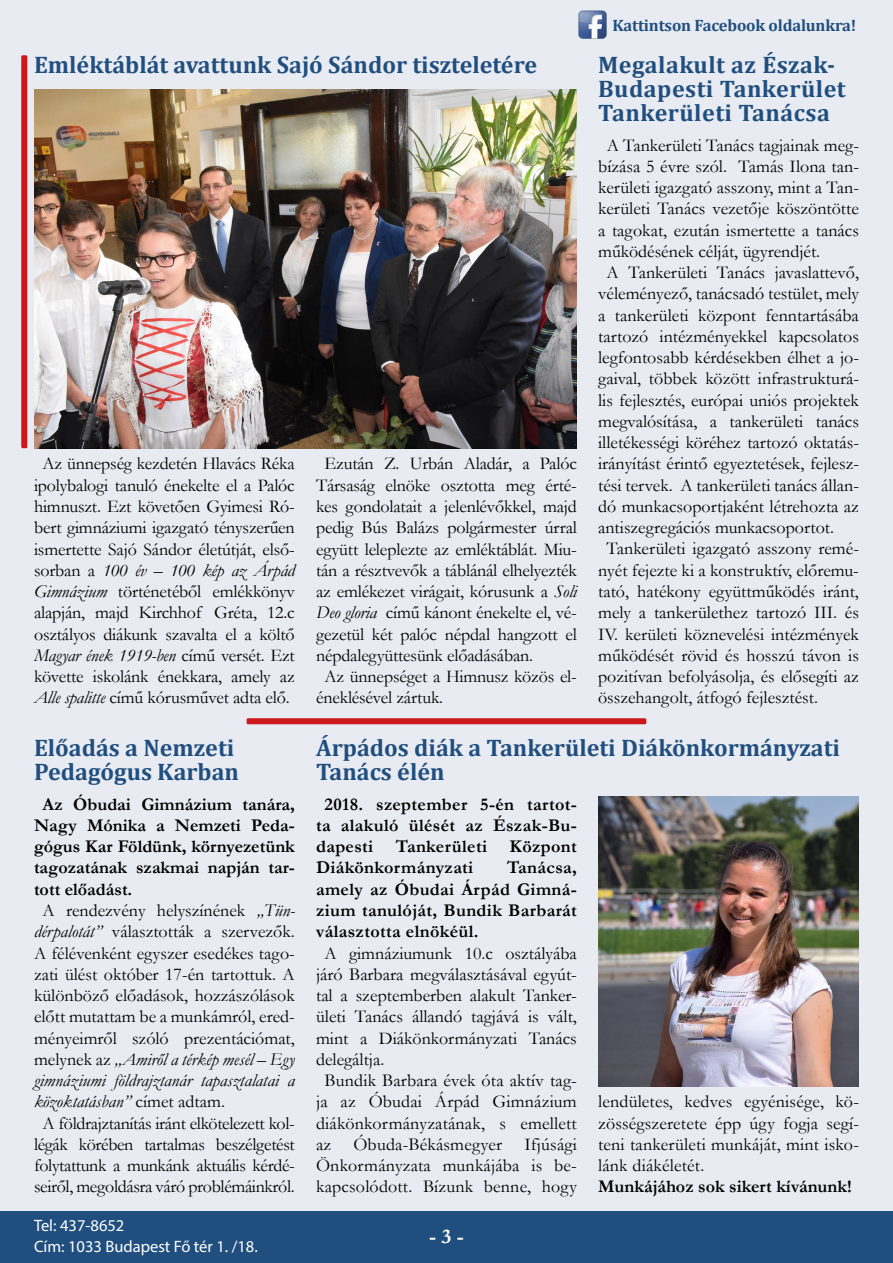
<style>
.page{position:relative;width:893px;height:1263px;background:#e9ebf2}
.page>*{position:absolute;margin:0;border:0;box-sizing:border-box;transform-origin:0 0}
.t1{font:700 24px/24px "Cambria";color:#204f7f}
.t2{font:700 24px/24px "Cambria";letter-spacing:.02em;color:#204f7f}
.t3{font:700 21px "Garamond";color:#fff}
.t4{font:18px/21.3px "Garamond";color:#000;text-align:center}
.t5{font:700 18px/21.3px "Garamond";color:#000;text-align:justify}
.t6{font:18px "Garamond";letter-spacing:-.02em;color:#000}
.t7{font:italic 18px "Garamond";color:#000}
.t8{font:16.5px/21.3px "Myriad Pro";color:#fff}
.t9{font:700 16.5px "Cambria";letter-spacing:-.01em;color:#204f7f}
.s1{font-style:italic}
.s2{font-style:normal}
</style>
<div class="page">
<div style="left:0;top:1212px;width:893px;height:51px;background:#204f7f"></div>
<div style="left:21px;top:55px;width:6px;height:393px;background:#cd171a;border-radius:2px"></div>
<img style="left:578px;top:10px;width:29px;height:29px">
<div style="left:247px;top:718px;width:399px;height:6px;background:#cd171a;border-radius:2px"></div>
<img style="left:34px;top:89px;width:543px;height:359px">
<img style="left:598px;top:797px;width:261px;height:289px">
<p class="t9" style="left:612px;top:14px;width:245px">Kattintson Facebook oldalunkra!</p>
<h1 class="t2" style="left:598px;top:52px;width:249px">Megalakult az Észak-<br>Budapesti Tankerület<br>Tankerületi Tanácsa</h1>
<p class="t4" style="left:607px;top:134px;width:254px">A Tankerületi Tanács tagjainak meg-</p>
<p class="t4" style="left:598px;top:155px;width:262px">bízása 5 évre szól. Tamás Ilona tan-</p>
<p class="t4" style="left:598px;top:176px;width:262px">kerületi igazgató asszony, mint a Tan-</p>
<p class="t4" style="left:598px;top:198px;width:262px">kerületi Tanács vezetője köszöntötte</p>
<p class="t4" style="left:598px;top:219px;width:262px">a tagokat, ezután ismertette a tanács</p>
<p class="t4" style="left:598px;top:240px;width:224px">működésének célját, ügyrendjét.</p>
<p class="t4" style="left:607px;top:261px;width:254px">A Tankerületi Tanács javaslattevő,</p>
<p class="t4" style="left:598px;top:283px;width:262px">véleményező, tanácsadó testület, mely</p>
<p class="t4" style="left:598px;top:304px;width:262px">a tankerületi központ fenntartásába</p>
<p class="t4" style="left:598px;top:325px;width:262px">tartozó intézményekkel kapcsolatos</p>
<p class="t4" style="left:598px;top:346px;width:262px">legfontosabb kérdésekben élhet a jo-</p>
<p class="t4" style="left:598px;top:368px;width:262px">gaival, többek között infrastrukturá-</p>
<p class="t4" style="left:598px;top:389px;width:262px">lis fejlesztés, európai uniós projektek</p>
<p class="t4" style="left:598px;top:410px;width:262px">megvalósítása, a tankerületi tanács</p>
<p class="t4" style="left:598px;top:431px;width:262px">illetékességi köréhez tartozó oktatás-</p>
<p class="t4" style="left:598px;top:453px;width:262px">irányítást érintő egyeztetések, fejlesz-</p>
<p class="t4" style="left:598px;top:474px;width:262px">tési tervek. A tankerületi tanács állan-</p>
<p class="t4" style="left:598px;top:495px;width:262px">dó munkacsoportjaként létrehozta az</p>
<p class="t4" style="left:598px;top:516px;width:237px">antiszegregációs munkacsoportot.</p>
<p class="t4" style="left:607px;top:538px;width:254px">Tankerületi igazgató asszony remé-</p>
<p class="t4" style="left:598px;top:559px;width:262px">nyét fejezte ki a konstruktív, előremu-</p>
<p class="t4" style="left:598px;top:580px;width:262px">tató, hatékony együttműködés iránt,</p>
<p class="t4" style="left:598px;top:601px;width:262px">mely a tankerülethez tartozó III. és</p>
<p class="t4" style="left:598px;top:623px;width:262px">IV. kerületi köznevelési intézmények</p>
<p class="t4" style="left:598px;top:644px;width:262px">működését rövid és hosszú távon is</p>
<p class="t4" style="left:598px;top:665px;width:262px">pozitívan befolyásolja, és elősegíti az</p>
<p class="t4" style="left:598px;top:686px;width:221px">összehangolt, átfogó fejlesztést.</p>
<h1 class="t1" style="left:316px;top:735px;width:525px">Árpádos diák a Tankerületi Diákönkormányzati<br>Tanács élén</h1>
<p class="t5" style="left:316px;top:793px;width:262px;text-indent:9px">2018. szeptember 5-én tartot&shy;ta alakuló ülését az Észak-Bu&shy;dapesti Tankerületi Központ Diákönkormányzati</p>
<h1 class="t1" style="left:34px;top:52px;width:505px">Emléktáblát avattunk Sajó Sándor tiszteletére</h1>
<p class="t4" style="left:34px;top:453px;width:262px">Az ünnepség kezdetén Hlavács Réka ipolybalogi tanuló énekelte el a Palóc himnuszt. Ezt követően Gyimesi Ró&shy;bert gimnáziumi igazgató tényszerűen ismertette Sajó Sándor életútját, első&shy;sorban a <span class="s1">100 év – 100 kép az Árpád Gimnázium</span> történetéből emlékkönyv alapján, majd Kirchhof Gréta, 12.c osztályos diákunk szavalta el a költő <span class="s1">Magyar ének 1919-ben</span> című versét. Ezt követte iskolánk énekkara, amely az <span class="s1">Alle spalitte</span> című kórusművet adta elő.</p>
<p class="t4" style="left:325px;top:453px;width:254px">Ezután Z. Urbán Aladár, a Palóc</p>
<p class="t4" style="left:316px;top:474px;width:262px">Társaság elnöke osztotta meg érté-</p>
<p class="t4" style="left:316px;top:495px;width:262px">kes gondolatait a jelenlévőkkel, majd</p>
<p class="t4" style="left:316px;top:516px;width:262px">pedig Bús Balázs polgármester úrral</p>
<p class="t4" style="left:316px;top:538px;width:262px">együtt leleplezte az emléktáblát. Miu-</p>
<p class="t4" style="left:316px;top:559px;width:262px">tán a résztvevők a táblánál elhelyezték</p>
<p class="t4" style="left:316px;top:580px;width:262px">az emlékezet virágait, kórusunk a <span class="s1">Soli</span></p>
<p class="t4" style="left:316px;top:601px;width:262px"><span class="s1">Deo gloria</span> című kánont énekelte el, vé-</p>
<p class="t4" style="left:316px;top:623px;width:262px">gezetül két palóc népdal hangzott el</p>
<p class="t4" style="left:316px;top:644px;width:219px">népdalegyüttesünk előadásában.</p>
<p class="t4" style="left:325px;top:665px;width:254px">Az ünnepséget a Himnusz közös el-</p>
<p class="t4" style="left:316px;top:686px;width:129px">éneklésével zártuk.</p>
<h1 class="t1" style="left:34px;top:735px;width:207px">Előadás a Nemzeti<br>Pedagógus Karban</h1>
<p class="t5" style="left:43px;top:793px;width:254px">Az Óbudai Gimnázium tanára,</p>
<p class="t5" style="left:34px;top:815px;width:262px">Nagy Mónika a Nemzeti Peda-</p>
<p class="t5" style="left:34px;top:836px;width:262px">gógus Kar Földünk, környezetünk</p>
<p class="t5" style="left:34px;top:857px;width:262px">tagozatának szakmai napján tar-</p>
<p class="t5" style="left:34px;top:878px;width:100px">tott előadást.</p>
<p class="t4" style="left:43px;top:899px;width:254px">A rendezvény helyszínének <span class="s1">„Tün-</span></p>
<p class="t4" style="left:34px;top:920px;width:262px"><span class="s1">dérpalotát”</span> választották a szervezők.</p>
<p class="t4" style="left:34px;top:942px;width:262px">A félévenként egyszer esedékes tago-</p>
<p class="t4" style="left:34px;top:963px;width:262px">zati ülést október 17-én tartottuk. A</p>
<p class="t4" style="left:34px;top:984px;width:262px">különböző előadások, hozzászólások</p>
<p class="t4" style="left:34px;top:1005px;width:262px">előtt mutattam be a munkámról, ered-</p>
<p class="t4" style="left:34px;top:1027px;width:262px">ményeimről szóló prezentációmat,</p>
<p class="t7" style="left:34px;top:1047px;width:262px"><span class="s2">melynek az</span> „Amiről a térkép mesél – Egy</p>
<p class="t7" style="left:34px;top:1068px;width:262px">gimnáziumi földrajztanár tapasztalatai a</p>
<p class="t7" style="left:34px;top:1089px;width:192px">közoktatásban” <span class="s2">címet adtam.</span></p>
<p class="t6" style="left:43px;top:1111px;width:254px">A földrajztanítás iránt elkötelezett kol-</p>
<p class="t6" style="left:34px;top:1132px;width:262px">légák körében tartalmas beszélgetést</p>
<p class="t6" style="left:34px;top:1153px;width:262px">folytattunk a munkánk aktuális kérdé-</p>
<p class="t6" style="left:34px;top:1174px;width:262px">seiről, megoldásra váró problémáinkról.</p>
<p class="t5" style="left:316px;top:857px;width:262px;text-indent:191px">Tanácsa, amely az Óbudai Árpád Gimná&shy;zium tanulóját, Bundik Barbarát választotta elnökéül.</p>
<p class="t4" style="left:325px;top:942px;width:254px">A gimnáziumunk 10.c osztályába</p>
<p class="t4" style="left:316px;top:963px;width:262px">járó Barbara megválasztásával egyút-</p>
<p class="t4" style="left:316px;top:984px;width:262px">tal a szeptemberben alakult Tanker-</p>
<p class="t4" style="left:316px;top:1005px;width:262px">ületi Tanács állandó tagjává is vált,</p>
<p class="t4" style="left:316px;top:1027px;width:262px">mint a Diákönkormányzati Tanács</p>
<p class="t4" style="left:316px;top:1048px;width:70px">delegáltja.</p>
<p class="t4" style="left:325px;top:1069px;width:254px">Bundik Barbara évek óta aktív tag-</p>
<p class="t4" style="left:316px;top:1090px;width:262px">ja az Óbudai Árpád Gimnázium</p>
<p class="t4" style="left:316px;top:1112px;width:262px">diákönkormányzatának, s emellett</p>
<p class="t4" style="left:316px;top:1133px;width:262px">az Óbuda-Békásmegyer Ifjúsági</p>
<p class="t4" style="left:316px;top:1154px;width:262px">Önkormányzata munkájába is be-</p>
<p class="t4" style="left:316px;top:1175px;width:262px">kapcsolódott. Bízunk benne, hogy</p>
<p class="t4" style="left:598px;top:1090px;width:262px;text-align:justify">lendületes, kedves egyénisége, kö&shy;zösségszeretete épp úgy fogja segí&shy;teni tankerületi munkáját, mint isko&shy;lánk diákéletét.</p>
<p class="t5" style="left:598px;top:1176px;width:255px">Munkájához sok sikert kívánunk!</p>
<p class="t8" style="left:34px;top:1214px;width:225px">Tel: 437-8652<br>Cím: 1033 Budapest Fő tér 1. /18.</p>
<p class="t3" style="left:429px;top:1222px;width:36px">- 3 -</p>
</div>
